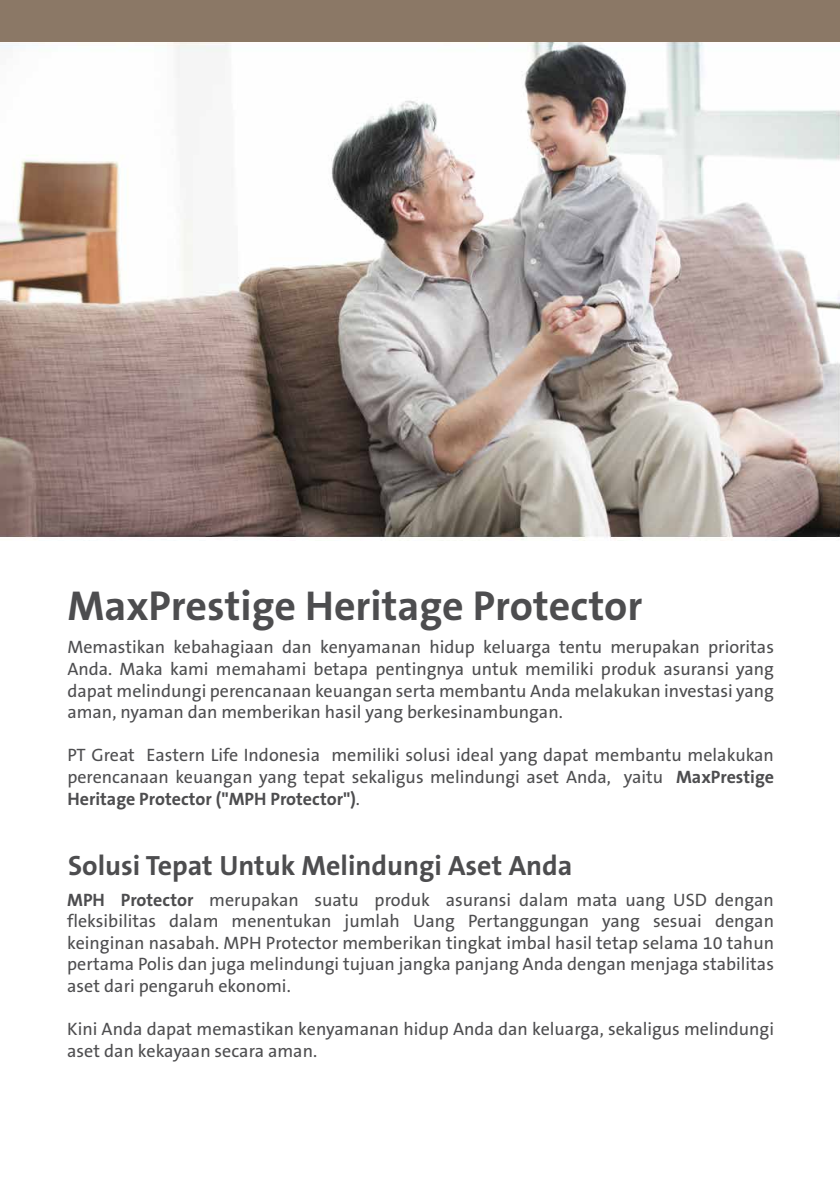
<style>
.page{position:relative;width:840px;height:1191px;background:#fff}
.page>*{position:absolute;margin:0;border:0;box-sizing:border-box;transform-origin:0 0}
.t1{font:700 42px "The Sans B7";color:#4d4d4f}
.t2{font:700 28px "The Sans B7";color:#4d4d4f}
.t3{font:18px/21.6px "The Sans B5 Plain";color:#4d4d4f;text-align:justify}
.t4{font:700 18px "The Sans B7";color:#4d4d4f}
.s1{font-family:"The Sans B7";font-weight:700}
.s2{font-family:"The Sans B5 Plain";font-weight:400}
</style>
<div class="page">
<img style="left:0;top:41px;width:839px;height:500px">
<div style="left:0;top:0;width:839px;height:41px;background:#8b7866"></div>
<h1 class="t1" style="left:67px;top:583px;width:576px">MaxPrestige Heritage Protector</h1>
<p class="t3" style="left:67px;top:637px;width:707px">Memastikan kebahagiaan dan kenyamanan hidup keluarga tentu merupakan prioritas Anda. Maka kami memahami betapa pentingnya untuk memiliki produk asuransi yang dapat melindungi perencanaan keuangan serta membantu Anda melakukan investasi yang aman, nyaman dan memberikan hasil yang berkesinambungan.</p>
<p class="t3" style="left:67px;top:745px;width:707px">PT Great Eastern Life Indonesia memiliki solusi ideal yang dapat membantu melakukan perencanaan keuangan yang tepat sekaligus melindungi aset Anda, yaitu <span class="s1">MaxPrestige</span></p>
<p class="t4" style="left:67px;top:789px;width:294px">Heritage Protector ("MPH Protector")<span class="s2">.</span></p>
<h2 class="t2" style="left:68px;top:850px;width:505px">Solusi Tepat Untuk Melindungi Aset Anda</h2>
<p class="t3" style="left:67px;top:889px;width:708px"><span class="s1">MPH Protector</span> merupakan suatu produk asuransi dalam mata uang USD dengan fleksibilitas dalam menentukan jumlah Uang Pertanggungan yang sesuai dengan keinginan nasabah. MPH Protector memberikan tingkat imbal hasil tetap selama 10 tahun pertama Polis dan juga melindungi tujuan jangka panjang Anda dengan menjaga stabilitas aset dari pengaruh ekonomi.</p>
<p class="t3" style="left:67px;top:1019px;width:708px">Kini Anda dapat memastikan kenyamanan hidup Anda dan keluarga, sekaligus melindungi aset dan kekayaan secara aman.</p>
</div>
